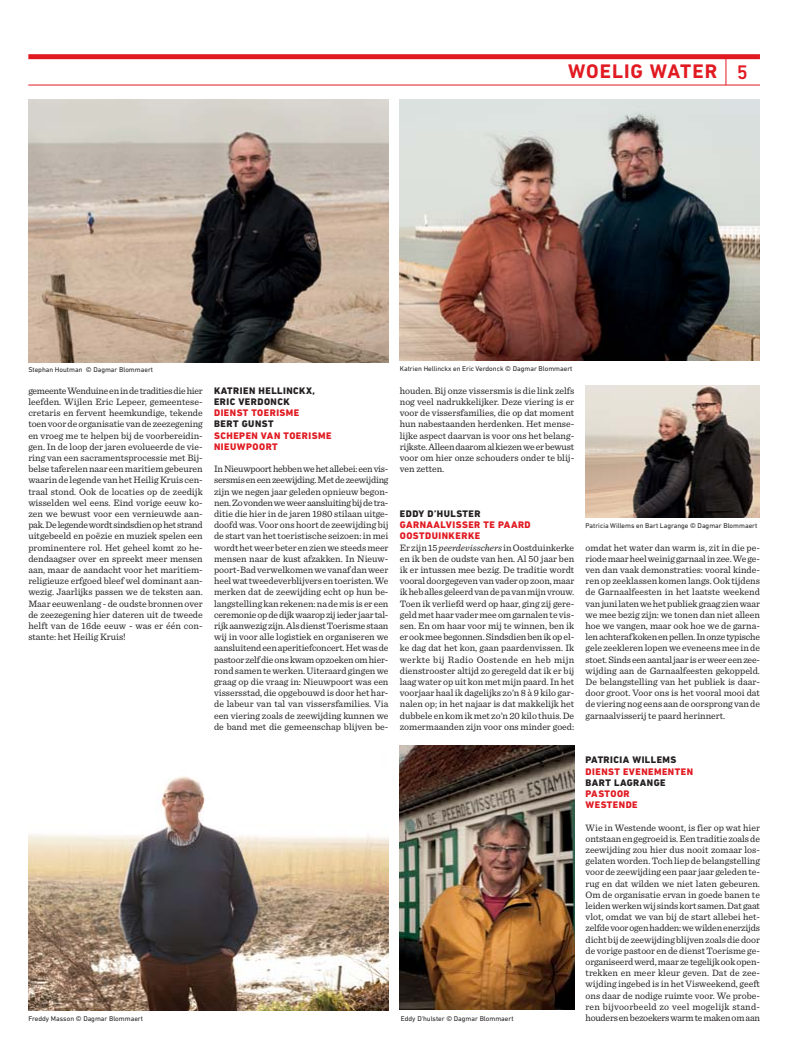
<style>
.page{position:relative;width:794px;height:1063px;background:#fff}
.page>*{position:absolute;margin:0;border:0;box-sizing:border-box;transform-origin:0 0}
.t1{font:700 20px "DIN Next LT Pro";letter-spacing:.05em;color:#e11a22}
.t2{font:9.7px/11.2px "Sentinel";color:#231f20;text-align:justify}
.t3{font:800 9.7px/11.2px "DIN Next LT Pro";letter-spacing:.05em;color:#e11a22}
.t4{font:800 9.7px/11.2px "DIN Next LT Pro";letter-spacing:.05em;color:#231f20}
.t5{font:7px "DIN Next LT Pro";color:#231f20}
.s1{font-weight:500}
.s2{font-style:italic}
</style>
<div class="page">
<div style="left:28px;top:54px;width:732px;height:5px;background:#e11a22"></div>
<hr style="left:28px;top:85px;width:732px;height:1px;background:#e11a22">
<svg style="left:725px;top:59px;width:1px;height:26px"></svg>
<img style="left:28px;top:777px;width:360px;height:233px">
<img style="left:400px;top:746px;width:174px;height:263px">
<img style="left:400px;top:99px;width:360px;height:261px">
<img style="left:28px;top:99px;width:360px;height:263px">
<img style="left:585px;top:386px;width:175px;height:131px">
<h1 class="t1" style="left:568px;top:65px;width:181px">WOELIG WATER <span class="s1">5</span></h1>
<p class="t5" style="left:28px;top:367px;width:126px">Stephan Houtman © Dagmar Blommaert</p>
<p class="t5" style="left:400px;top:366px;width:174px">Katrien Hellinckx en Eric Verdonck © Dagmar Blommaert</p>
<p class="t2" style="left:28px;top:386px;width:176px">gemeente Wenduine en in de tradities die hier leefden. Wijlen Eric Lepeer, gemeentese&shy;cretaris en fervent heemkundige, tekende toen voor de organisatie van de zeezegening en vroeg me te helpen bij de voorbereidin&shy;gen. In de loop der jaren evolueerde de vie&shy;ring van een sacramentsprocessie met Bij&shy;belse taferelen naar een maritiem gebeuren waarin de legende van het Heilig Kruis cen&shy;traal stond. Ook de locaties op de zeedijk wisselden wel eens. Eind vorige eeuw ko&shy;zen we bewust voor een vernieuwde aan&shy;pak. De legende wordt sindsdien op het strand uitgebeeld en poëzie en muziek spelen een prominentere rol. Het geheel komt zo he&shy;dendaagser over en spreekt meer mensen aan, maar de aandacht voor het maritiem&shy;religieuze erfgoed bleef wel dominant aan&shy;wezig. Jaarlijks passen we de teksten aan.<br>Maar eeuwenlang - de oudste bronnen over de zeezegening hier dateren uit de tweede helft van de 16de eeuw - was er één con&shy;stante: het Heilig Kruis!</p>
<p class="t2" style="left:400px;top:386px;width:176px">houden. Bij onze vissersmis is die link zelfs nog veel nadrukkelijker. Deze viering is er voor de vissersfamilies, die op dat moment hun nabestaanden herdenken. Het mense&shy;lijke aspect daarvan is voor ons het belang&shy;rijkste. Alleen daarom al kiezen we er bewust voor om hier onze schouders onder te blij&shy;ven zetten.</p>
<p class="t4" style="left:214px;top:386px;width:102px">KATRIEN HELLINCKX,<br>ERIC VERDONCK</p>
<p class="t3" style="left:214px;top:408px;width:87px">DIENST TOERISME</p>
<p class="t4" style="left:214px;top:419px;width:61px">BERT GUNST</p>
<p class="t3" style="left:214px;top:431px;width:119px">SCHEPEN VAN TOERISME<br>NIEUWPOORT</p>
<p class="t2" style="left:214px;top:464px;width:176px">In Nieuwpoort hebben we het allebei: een vis&shy;sersmis en een zeewijding. Met de zeewijding zijn we negen jaar geleden opnieuw begon&shy;nen. Zo vonden we weer aansluiting bij de tra&shy;ditie die hier in de jaren 1980 stilaan uitge&shy;doofd was. Voor ons hoort de zeewijding bij de start van het toeristische seizoen: in mei wordt het weer beter en zien we steeds meer mensen naar de kust afzakken. In Nieuw&shy;poort-Bad verwelkomen we vanaf dan weer heel wat tweedeverblijvers en toeristen. We merken dat de zeewijding echt op hun be&shy;langstelling kan rekenen: na de mis is er een ceremonie op de dijk waarop zij ieder jaar tal&shy;rijk aanwezig zijn. Als dienst Toerisme staan wij in voor alle logistiek en organiseren we aansluitend een aperitiefconcert. Het was de pastoor zelf die ons kwam opzoeken om hier&shy;rond samen te werken. Uiteraard gingen we graag op die vraag in: Nieuwpoort was een vissersstad, die opgebouwd is door het har&shy;de labeur van tal van vissersfamilies. Via een viering zoals de zeewijding kunnen we de band met die gemeenschap blijven be-</p>
<p class="t4" style="left:400px;top:509px;width:82px">EDDY D’HULSTER</p>
<p class="t3" style="left:400px;top:520px;width:132px">GARNAALVISSER TE PAARD<br>OOSTDUINKERKE</p>
<p class="t2" style="left:400px;top:542px;width:176px">Er zijn 15 <span class="s2">peerdevisschers</span> in Oostduinkerke en ik ben de oudste van hen. Al 50 jaar ben ik er intussen mee bezig. De traditie wordt vooral doorgegeven van vader op zoon, maar ik heb alles geleerd van de pa van mijn vrouw.<br>Toen ik verliefd werd op haar, ging zij gere&shy;geld met haar vader mee om garnalen te vis&shy;sen. En om haar voor mij te winnen, ben ik er ook mee begonnen. Sindsdien ben ik op el&shy;ke dag dat het kon, gaan paardenvissen. Ik werkte bij Radio Oostende en heb mijn dienstrooster altijd zo geregeld dat ik er bij laag water op uit kon met mijn paard. In het voorjaar haal ik dagelijks zo’n 8 à 9 kilo gar&shy;nalen op; in het najaar is dat makkelijk het dubbele en kom ik met zo’n 20 kilo thuis. De zomermaanden zijn voor ons minder goed:</p>
<p class="t5" style="left:28px;top:1016px;width:116px">Freddy Masson © Dagmar Blommaert</p>
<p class="t5" style="left:401px;top:1017px;width:114px">Eddy D'hulster © Dagmar Blommaert</p>
<p class="t5" style="left:585px;top:523px;width:173px">Patricia Willems en Bart Lagrange © Dagmar Blommaert</p>
<p class="t2" style="left:585px;top:542px;width:176px">omdat het water dan warm is, zit in die pe&shy;riode maar heel weinig garnaal in zee. We ge&shy;ven dan vaak demonstraties: vooral kinde&shy;ren op zeeklassen komen langs. Ook tijdens de Garnaalfeesten in het laatste weekend van juni laten we het publiek graag zien waar we mee bezig zijn: we tonen dan niet alleen hoe we vangen, maar ook hoe we de garna&shy;len achteraf koken en pellen. In onze typische gele zeekleren lopen we eveneens mee in de stoet. Sinds een aantal jaar is er weer een zee&shy;wijding aan de Garnaalfeesten gekoppeld.<br>De belangstelling van het publiek is daar&shy;door groot. Voor ons is het vooral mooi dat de viering nog eens aan de oorsprong van de garnaalvisserij te paard herinnert.</p>
<p class="t4" style="left:585px;top:755px;width:92px">PATRICIA WILLEMS</p>
<p class="t3" style="left:585px;top:767px;width:109px">DIENST EVENEMENTEN</p>
<p class="t4" style="left:585px;top:778px;width:82px">BART LAGRANGE</p>
<p class="t3" style="left:585px;top:789px;width:54px">PASTOOR<br>WESTENDE</p>
<p class="t2" style="left:585px;top:822px;width:176px">Wie in Westende woont, is fier op wat hier ontstaan en gegroeid is. Een traditie zoals de zeewijding zou hier dus nooit zomaar los&shy;gelaten worden. Toch liep de belangstelling voor de zeewijding een paar jaar geleden te&shy;rug en dat wilden we niet laten gebeuren.<br>Om de organisatie ervan in goede banen te leiden werken wij sinds kort samen. Dat gaat vlot, omdat we van bij de start allebei het&shy;zelfde voor ogen hadden: we wilden enerzijds dicht bij de zeewijding blijven zoals die door de vorige pastoor en de dienst Toerisme ge&shy;organiseerd werd, maar ze tegelijk ook open&shy;trekken en meer kleur geven. Dat de zee&shy;wijding ingebed is in het Visweekend, geeft ons daar de nodige ruimte voor. We probe&shy;ren bijvoorbeeld zo veel mogelijk stand&shy;houders en bezoekers warm te maken om aan</p>
</div>
